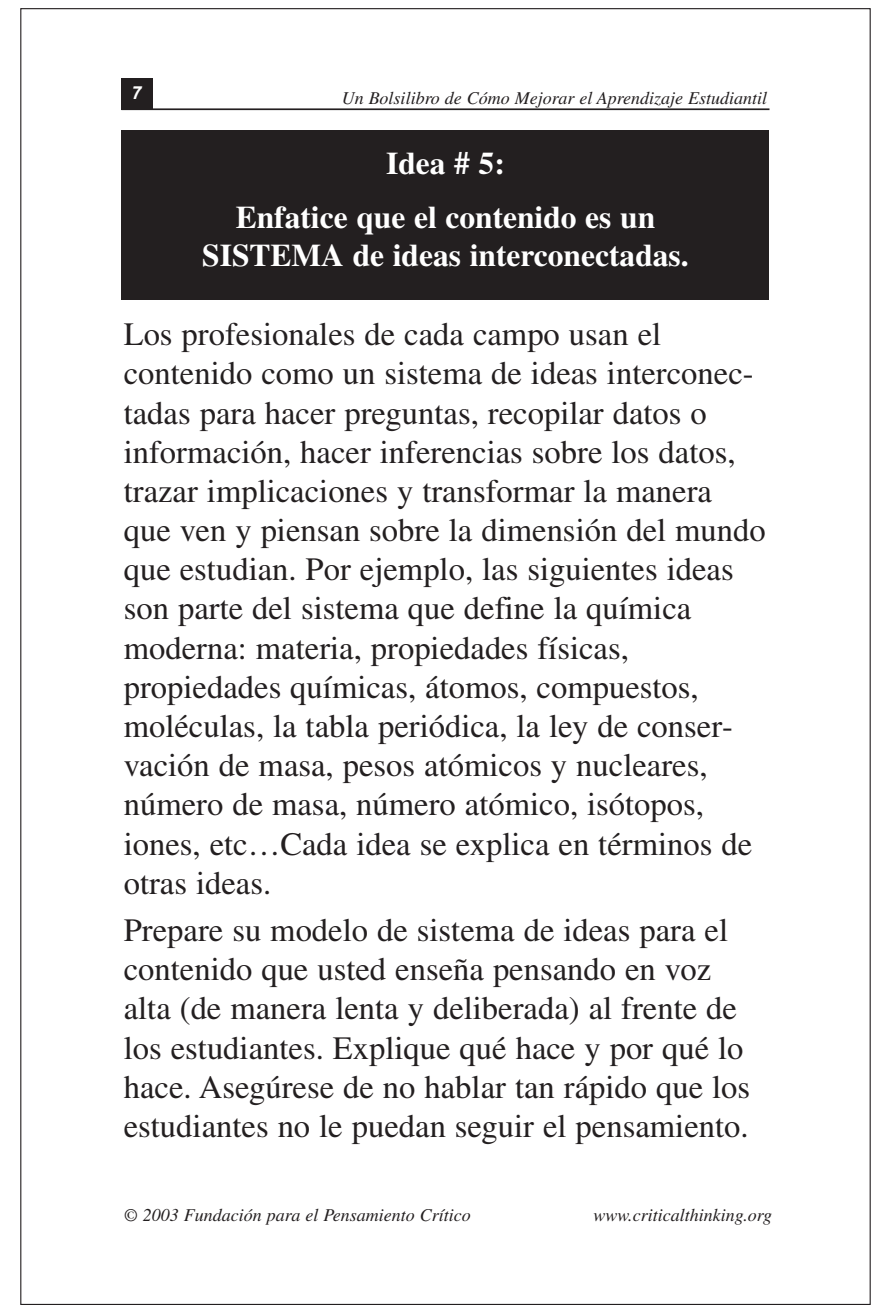
<style>
.page{position:relative;width:891px;height:1305px;background:#fff}
.page>*{position:absolute;margin:0;border:0;box-sizing:border-box;transform-origin:0 0}
.t1{font:32.62px/39.1px "Times";color:#231f20}
.t2{font:700 31.5px/54px "Times";color:#fff;text-align:center}
.t3{font:italic 18px "Times";color:#231f20}
.t4{font:italic 700 18px "Arial";color:#fff}
</style>
<div class="page">
<div style="left:122px;top:78px;width:31px;height:31px;background:#231f20"></div>
<hr style="left:122px;top:108px;width:648px;height:2px;background:#231f20">
<div style="left:122px;top:130px;width:648px;height:169px;background:#231f20"></div>
<p class="t4" style="left:132px;top:82px;width:12px">7</p>
<p class="t3" style="left:342px;top:91px;width:427px">Un Bolsilibro de Cómo Mejorar el Aprendizaje Estudiantil</p>
<p class="t2" style="left:236px;top:139px;width:421px">Idea # 5:<br>Enfatice que el contenido es un</p>
<p class="t2" style="left:202px;top:231px;width:488px">SISTEMA de ideas interconectadas.</p>
<p class="t1" style="left:124px;top:318px;width:644px">Los profesionales de cada campo usan el contenido como un sistema de ideas interconec&shy;tadas para hacer preguntas, recopilar datos o información, hacer inferencias sobre los datos, trazar implicaciones y transformar la manera que ven y piensan sobre la dimensión del mundo que estudian. Por ejemplo, las siguientes ideas son parte del sistema que define la química moderna: materia, propiedades físicas, propiedades químicas, átomos, compuestos, moléculas, la tabla periódica, la ley de conser&shy;vación de masa, pesos atómicos y nucleares, número de masa, número atómico, isótopos, iones, etc…Cada idea se explica en términos de otras ideas.</p>
<p class="t1" style="left:124px;top:913px;width:628px">Prepare su modelo de sistema de ideas para el contenido que usted enseña pensando en voz alta (de manera lenta y deliberada) al frente de los estudiantes. Explique qué hace y por qué lo hace. Asegúrese de no hablar tan rápido que los estudiantes no le puedan seguir el pensamiento.</p>
<p class="t3" style="left:124px;top:1208px;width:348px">© 2003 Fundación para el Pensamiento Crítico</p>
<p class="t3" style="left:594px;top:1208px;width:180px">www.criticalthinking.org</p>
</div>
